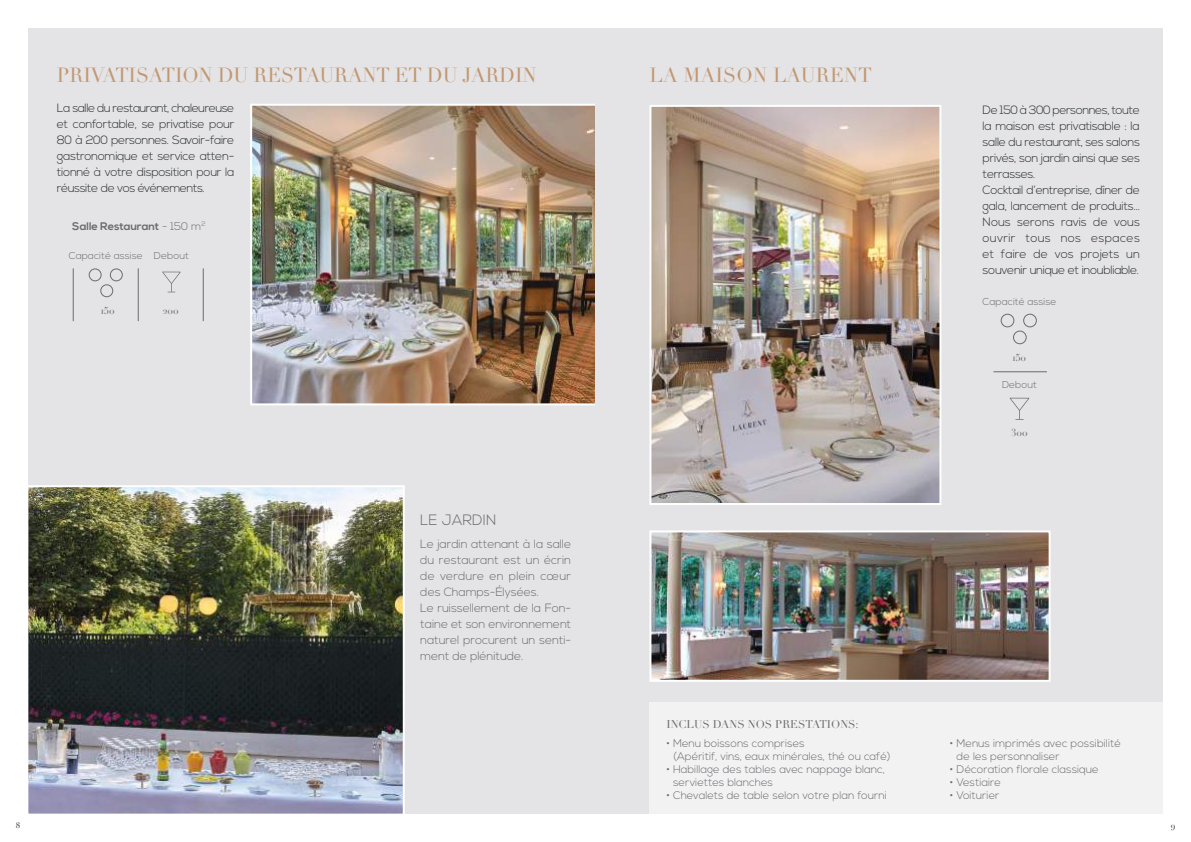
<style>
.page{position:relative;width:1191px;height:842px;background:#fff}
.page>*{position:absolute;margin:0;border:0;box-sizing:border-box;transform-origin:0 0}
.t1{font:20px "Didot";letter-spacing:-.01em;color:#c2976f}
.t2{font:20px "Didot";letter-spacing:.01em;color:#c2976f}
.t3{font:300 15px "Nexa";letter-spacing:.01em;color:#6b6b6e}
.t4{font:300 12px/16px "Nexa";letter-spacing:-.03em;color:#292f30;text-align:justify}
.t5{font:300 12px/16px "Nexa";letter-spacing:-.01em;color:#6b6b6e}
.t6{font:300 11px/13px "Nexa";color:#6b6b6e}
.t7{font:11px "Didot";color:#6b6b6e}
.t8{font:700 11px "Nexa";color:#6b6b6e}
.t9{font:300 10px "Nexa";color:#6b6b6e}
.t10{font:10px "Didot";color:#6b6b6e}
.t11{font:8px "Didot";color:#292f30}
.s1{font-weight:300}
</style>
<div class="page">
<div style="left:28px;top:28px;width:1134px;height:786px;background:#e4e3e5"></div>
<img style="left:29px;top:488px;width:373px;height:325px">
<div style="left:26px;top:485px;width:379px;height:331px;border:2px solid #fff"></div>
<img style="left:253px;top:107px;width:341px;height:295px">
<div style="left:250px;top:104px;width:347px;height:301px;border:2px solid #fff"></div>
<div style="left:89px;top:268px;width:12px;height:13px;border:1px solid #6b6b6e;border-radius:50%"></div>
<div style="left:110px;top:268px;width:13px;height:13px;border:1px solid #6b6b6e;border-radius:50%"></div>
<div style="left:100px;top:284px;width:13px;height:13px;border:1px solid #6b6b6e;border-radius:50%"></div>
<svg style="left:162px;top:272px;width:19px;height:20px"></svg>
<hr style="left:203px;top:268px;width:1px;height:53px;background:#6b6b6e">
<hr style="left:73px;top:268px;width:1px;height:53px;background:#6b6b6e">
<hr style="left:138px;top:268px;width:1px;height:53px;background:#6b6b6e">
<div style="left:595px;top:86px;width:29px;height:382px;background:#e4e3e5"></div>
<img style="left:652px;top:533px;width:395px;height:146px">
<div style="left:649px;top:530px;width:401px;height:152px;border:2px solid #fff"></div>
<img style="left:652px;top:108px;width:286px;height:394px">
<div style="left:649px;top:105px;width:292px;height:400px;border:2px solid #fff"></div>
<div style="left:1000px;top:314px;width:14px;height:13px;border:1px solid #6b6b6e;border-radius:50%"></div>
<div style="left:1023px;top:314px;width:13px;height:13px;border:1px solid #6b6b6e;border-radius:50%"></div>
<div style="left:1013px;top:331px;width:13px;height:13px;border:1px solid #6b6b6e;border-radius:50%"></div>
<hr style="left:993px;top:372px;width:54px;height:1px;background:#6b6b6e">
<svg style="left:1009px;top:398px;width:20px;height:22px"></svg>
<div style="left:649px;top:702px;width:513px;height:112px;background:#f2f2f3"></div>
<h1 class="t1" style="left:57px;top:63px;width:481px">PRIVATISATION DU RESTAURANT ET DU JARDIN</h1>
<p class="t4" style="left:57px;top:101px;width:179px">La salle du restaurant, chaleureuse et confortable, se privatise pour 80 à 200 personnes. Savoir-faire gastronomique et service atten&shy;tionné à votre disposition pour la réussite de vos événements.</p>
<p class="t8" style="left:72px;top:219px;width:135px">Salle Restaurant <span class="s1">- 150 m</span><sup>2</sup></p>
<p class="t9" style="left:69px;top:249px;width:122px">Capacité assise Debout</p>
<p class="t10" style="left:101px;top:304px;width:15px">150</p>
<p class="t10" style="left:163px;top:304px;width:17px">200</p>
<p class="t3" style="left:420px;top:511px;width:78px">LE JARDIN</p>
<p class="t5" style="left:420px;top:537px;width:152px">Le jardin attenant à la salle du restaurant est un écrin de verdure en plein cœur des Champs-Élysées.<br>Le ruissellement de la Fon&shy;taine et son environnement naturel procurent un senti&shy;ment de plénitude.</p>
<h1 class="t2" style="left:649px;top:63px;width:224px">LA MAISON LAURENT</h1>
<p class="t4" style="left:982px;top:102px;width:159px;text-align:left">De 150 à 300 personnes, toute la maison est privatisable : la salle du restaurant, ses salons privés, son jardin ainsi que ses terrasses.<br>Cocktail d’entreprise, dîner de gala, lancement de produits…<br>Nous serons ravis de vous ouvrir tous nos espaces et faire de vos projets un souvenir unique et inoubliable.</p>
<p class="t9" style="left:982px;top:296px;width:75px">Capacité assise</p>
<p class="t10" style="left:1012px;top:351px;width:15px">150</p>
<p class="t9" style="left:1002px;top:378px;width:37px">Debout</p>
<p class="t10" style="left:1011px;top:427px;width:18px">300</p>
<p class="t7" style="left:666px;top:718px;width:194px">INCLUS DANS NOS PRESTATIONS:</p>
<p class="t6" style="left:673px;top:737px;width:219px;text-indent:-7px">• Menu boissons comprises<br>(Apéritif, vins, eaux minérales, thé ou café)</p>
<p class="t6" style="left:673px;top:763px;width:213px;text-indent:-7px">• Habillage des tables avec nappage blanc, serviettes blanches</p>
<p class="t6" style="left:666px;top:789px;width:222px">• Chevalets de table selon votre plan fourni</p>
<p class="t6" style="left:956px;top:737px;width:166px;text-indent:-7px">• Menus imprimés avec possibilité de les personnaliser</p>
<p class="t6" style="left:950px;top:763px;width:150px">• Décoration florale classique</p>
<p class="t6" style="left:950px;top:776px;width:53px">• Vestiaire</p>
<p class="t6" style="left:950px;top:789px;width:51px">• Voiturier</p>
<p class="t11" style="left:16px;top:820px;width:6px">8</p>
<p class="t11" style="left:1170px;top:820px;width:6px">9</p>
</div>
